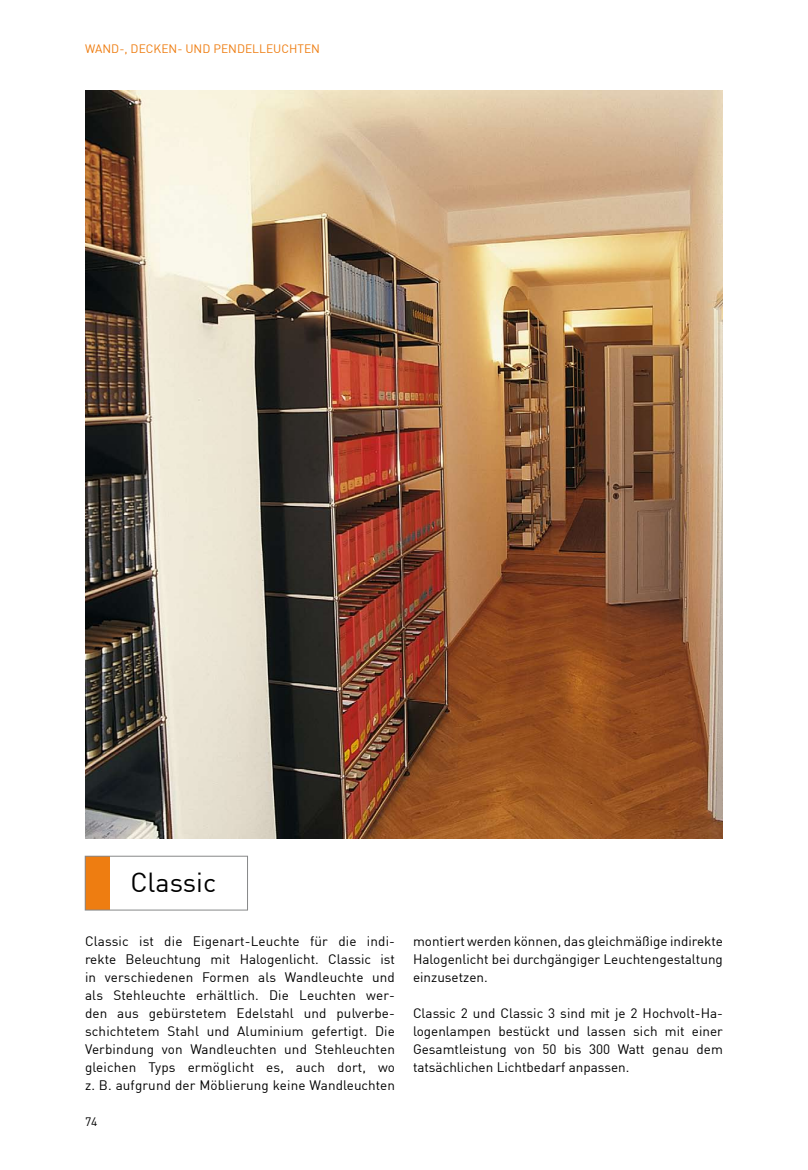
<style>
.page{position:relative;width:808px;height:1170px;background:#fff}
.page>*{position:absolute;margin:0;border:0;box-sizing:border-box;transform-origin:0 0}
.t1{font:27px "DIN";color:#000}
.t2{font:13.5px/18px "DIN";color:#000;text-align:justify}
.t3{font:12px "DIN";color:#ee7d11}
.t4{font:12px "DIN";color:#000}
</style>
<div class="page">
<img style="left:85px;top:91px;width:638px;height:747px">
<div style="left:85px;top:856px;width:25px;height:53px;background:#ee7d11"></div>
<div style="left:85px;top:856px;width:163px;height:54px;border:1px solid #878889"></div>
<p class="t3" style="left:85px;top:41px;width:236px">WAND-, DECKEN- UND PENDELLEUCHTEN</p>
<h1 class="t1" style="left:130px;top:865px;width:87px">Classic</h1>
<p class="t2" style="left:85px;top:932px;width:311px">Classic ist die Eigenart-Leuchte für die indi&shy;rekte Beleuchtung mit Halogenlicht. Classic ist in verschiedenen Formen als Wandleuchte und als Stehleuchte erhältlich. Die Leuchten wer&shy;den aus gebürstetem Edelstahl und pulverbe&shy;schichtetem Stahl und Aluminium gefertigt. Die Verbindung von Wandleuchten und Stehleuchten gleichen Typs ermöglicht es, auch dort, wo z. B. aufgrund der Möblierung keine Wandleuchten</p>
<p class="t2" style="left:413px;top:932px;width:311px">montiert werden können, das gleichmäßige indirekte Halogenlicht bei durchgängiger Leuchtengestaltung einzusetzen.</p>
<p class="t2" style="left:413px;top:1004px;width:311px">Classic 2 und Classic 3 sind mit je 2 Hochvolt-Ha&shy;logenlampen bestückt und lassen sich mit einer Gesamtleistung von 50 bis 300 Watt genau dem tatsächlichen Lichtbedarf anpassen.</p>
<p class="t4" style="left:85px;top:1114px;width:14px">74</p>
</div>
